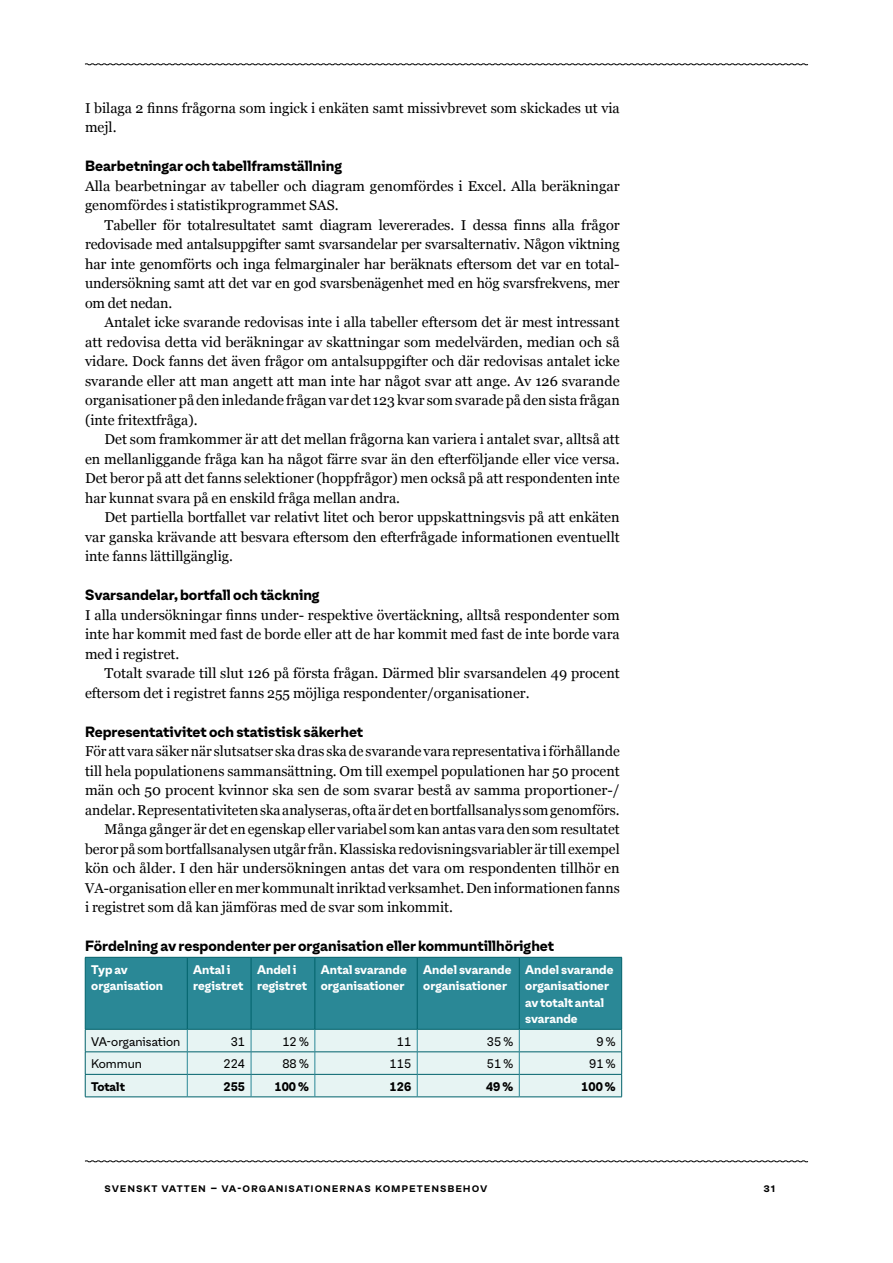
<style>
.page{position:relative;width:893px;height:1263px;background:#fff}
.page>*{position:absolute;margin:0;border:0;box-sizing:border-box;transform-origin:0 0}
.t1{font:14.25px/19.5px "Georgia";color:#000;text-align:justify}
.t2{font:700 14.25px "Oli Grotesk L";color:#000}
.t3{font:700 12px/16.5px "Oli Grotesk L";color:#fff}
.t4{font:500 12px "Oli Grotesk L";letter-spacing:.075em;color:#000}
.t5{font:12px "Oli Grotesk L";color:#000}
.t6{font:700 12px "Oli Grotesk L";color:#000}
</style>
<div class="page">
<svg style="left:85px;top:958px;width:537px;height:139px;background:#80b8bf"></svg>
<hr style="left:85px;top:957px;width:102px;height:1px;background:#00616a">
<hr style="left:85px;top:957px;width:1px;height:72px;background:#00616a">
<hr style="left:187px;top:957px;width:64px;height:1px;background:#00616a">
<hr style="left:251px;top:957px;width:64px;height:1px;background:#00616a">
<hr style="left:315px;top:957px;width:102px;height:1px;background:#00616a">
<hr style="left:417px;top:957px;width:102px;height:1px;background:#00616a">
<hr style="left:519px;top:957px;width:103px;height:1px;background:#00616a">
<hr style="left:621px;top:957px;width:1px;height:72px;background:#00616a">
<hr style="left:85px;top:1029px;width:102px;height:1px;background:#00616a">
<hr style="left:187px;top:1029px;width:64px;height:1px;background:#00616a">
<hr style="left:251px;top:1029px;width:64px;height:1px;background:#00616a">
<hr style="left:315px;top:1029px;width:102px;height:1px;background:#00616a">
<hr style="left:417px;top:1029px;width:102px;height:1px;background:#00616a">
<hr style="left:519px;top:1029px;width:103px;height:1px;background:#00616a">
<svg style="left:85px;top:1160px;width:723px;height:2px"></svg>
<svg style="left:85px;top:63px;width:723px;height:3px"></svg>
<p class="t1" style="left:85px;top:97px;width:536px">I bilaga 2 finns frågorna som ingick i enkäten samt missivbrevet som skickades ut via mejl.</p>
<p class="t2" style="left:85px;top:155px;width:259px">Bearbetningar och tabellframställning</p>
<p class="t1" style="left:85px;top:175px;width:536px">Alla bearbetningar av tabeller och diagram genomfördes i Excel. Alla beräkningar genomfördes i statistikprogrammet SAS.</p>
<p class="t1" style="left:85px;top:214px;width:536px;text-indent:20px">Tabeller för totalresultatet samt diagram levererades. I dessa finns alla frågor redo visade med antalsuppgifter samt svarsandelar per svarsalternativ. Någon vikt ning har inte genomförts och inga felmarginaler har beräknats eftersom det var en total&shy;undersökning samt att det var en god svarsbenägenhet med en hög svarsfrekvens, mer om det nedan.</p>
<p class="t1" style="left:85px;top:312px;width:536px;text-indent:20px">Antalet icke svarande redovisas inte i alla tabeller eftersom det är mest intressant att redovisa detta vid beräkningar av skattningar som medelvärden, median och så vidare. Dock fanns det även frågor om antalsuppgifter och där redovisas antalet icke svarande eller att man angett att man inte har något svar att ange. Av 126 svarande organisationer på den inledande frågan var det 123 kvar som svarade på den sista frågan (inte fritextfråga).</p>
<p class="t1" style="left:85px;top:429px;width:536px;text-indent:19px">Det som framkommer är att det mellan frågorna kan variera i antalet svar, alltså att en mellanliggande fråga kan ha något färre svar än den efterföljande eller vice versa.<br>Det beror på att det fanns selektioner (hoppfrågor) men också på att respondenten inte har kunnat svara på en enskild fråga mellan andra.</p>
<p class="t1" style="left:85px;top:507px;width:536px;text-indent:20px">Det partiella bortfallet var relativt litet och beror uppskattningsvis på att enkäten var ganska krävande att besvara eftersom den efterfrågade informationen eventuellt inte fanns lättillgänglig.</p>
<p class="t2" style="left:85px;top:584px;width:236px">Svarsandelar, bortfall och täckning</p>
<p class="t1" style="left:85px;top:604px;width:536px">I alla undersökningar finns under- respektive övertäckning, alltså respondenter som inte har kommit med fast de borde eller att de har kommit med fast de inte borde vara med i registret.</p>
<p class="t1" style="left:85px;top:663px;width:536px;text-indent:20px">Totalt svarade till slut 126 på första frågan. Därmed blir svarsandelen 49 procent eftersom det i registret fanns 255 möjliga respondenter/organisationer.</p>
<p class="t2" style="left:85px;top:720px;width:280px">Representativitet och statistisk säkerhet</p>
<p class="t1" style="left:85px;top:741px;width:536px">För att vara säker när slutsatser ska dras ska de svarande vara representativa i förhållande</p>
<p class="t1" style="left:85px;top:760px;width:536px">till hela populationens sammansättning. Om till exempel populationen har 50 procent</p>
<p class="t1" style="left:85px;top:780px;width:536px">män och 50 procent kvinnor ska sen de som svarar bestå av samma proportioner-/</p>
<p class="t1" style="left:85px;top:799px;width:536px">andelar. Representativiteten ska analyseras, ofta är det en bortfallsanalys som genomförs.</p>
<p class="t1" style="left:105px;top:819px;width:517px">Många gånger är det en egenskap eller variabel som kan antas vara den som resultatet</p>
<p class="t1" style="left:85px;top:838px;width:536px">beror på som bortfallsanalysen utgår från. Klassiska redovisningsvariabler är till exempel</p>
<p class="t1" style="left:85px;top:858px;width:536px">kön och ålder. I den här undersökningen antas det vara om respondenten tillhör en</p>
<p class="t1" style="left:85px;top:877px;width:536px">VA-organisation eller en mer kommunalt inriktad verksamhet. Den informationen fanns</p>
<p class="t1" style="left:85px;top:897px;width:369px">i registret som då kan jämföras med de svar som inkommit.</p>
<p class="t2" style="left:85px;top:935px;width:471px">Fördelning av respondenter per organisation eller kommuntillhörighet</p>
<p class="t3" style="left:91px;top:960px;width:74px">Typ av organisation</p>
<p class="t3" style="left:193px;top:960px;width:52px">Antal i registret</p>
<p class="t3" style="left:257px;top:960px;width:52px">Andel i registret</p>
<p class="t3" style="left:321px;top:960px;width:87px">Antal svarande organisationer</p>
<p class="t3" style="left:423px;top:960px;width:90px">Andel svarande organisationer</p>
<p class="t3" style="left:525px;top:960px;width:90px">Andel svarande organisationer av totalt antal svarande</p>
<p class="t5" style="left:91px;top:1032px;width:91px">VA-organisation</p>
<p class="t5" style="left:231px;top:1032px;width:16px">31</p>
<p class="t5" style="left:282px;top:1032px;width:28px">12 %</p>
<p class="t5" style="left:397px;top:1032px;width:16px">11</p>
<p class="t5" style="left:487px;top:1032px;width:28px">35 %</p>
<p class="t5" style="left:596px;top:1032px;width:21px">9 %</p>
<p class="t5" style="left:91px;top:1055px;width:52px">Kommun</p>
<p class="t5" style="left:223px;top:1055px;width:23px">224</p>
<p class="t5" style="left:282px;top:1055px;width:28px">88 %</p>
<p class="t5" style="left:390px;top:1055px;width:23px">115</p>
<p class="t5" style="left:487px;top:1055px;width:28px">51 %</p>
<p class="t5" style="left:589px;top:1055px;width:28px">91 %</p>
<p class="t6" style="left:91px;top:1077px;width:35px">Totalt</p>
<p class="t6" style="left:223px;top:1077px;width:23px">255</p>
<p class="t6" style="left:274px;top:1077px;width:36px">100 %</p>
<p class="t6" style="left:390px;top:1077px;width:23px">126</p>
<p class="t6" style="left:486px;top:1077px;width:29px">49 %</p>
<p class="t6" style="left:581px;top:1077px;width:36px">100 %</p>
<p class="t4" style="left:105px;top:1178px;width:384px">Svenskt vatten – VA-organisationernas kompetensbehov</p>
<p class="t4" style="left:764px;top:1178px;width:13px">31</p>
</div>
